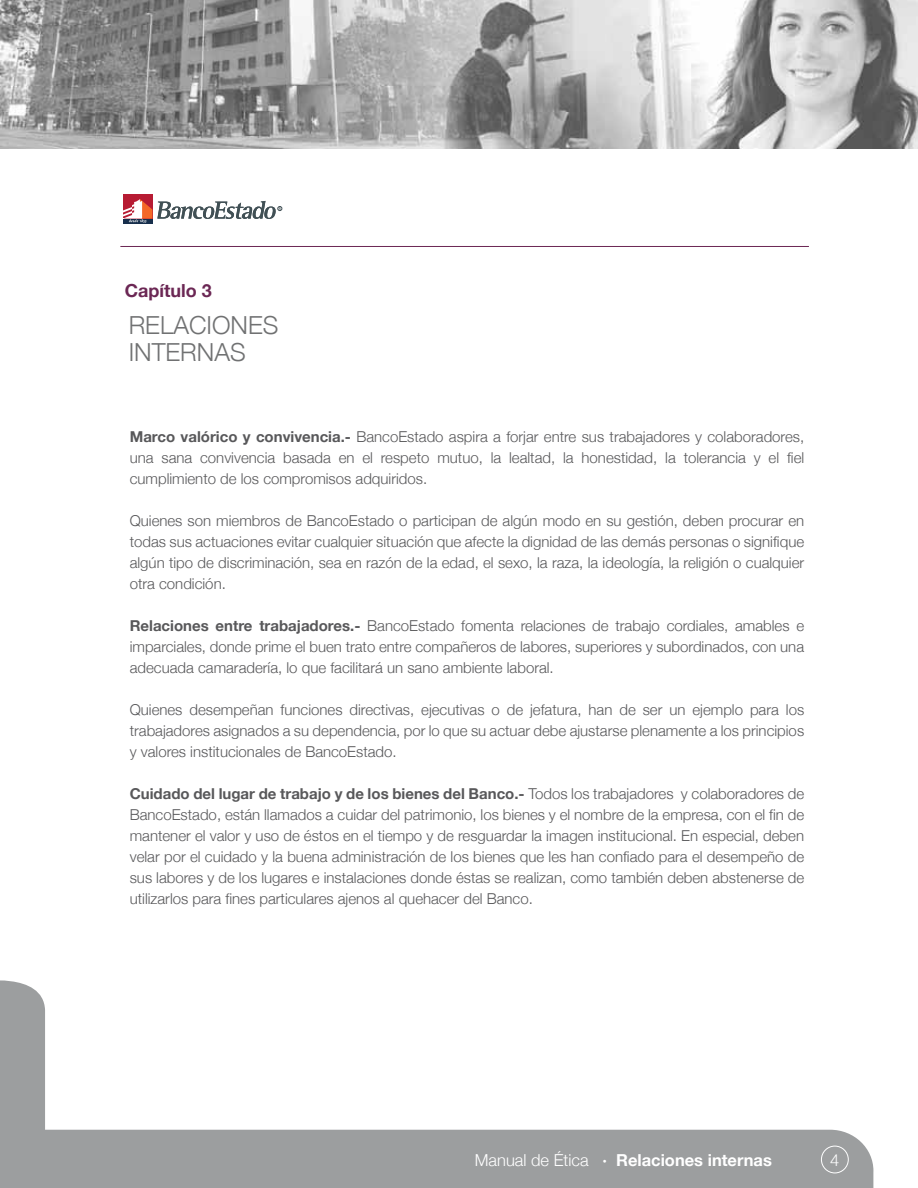
<style>
.page{position:relative;width:918px;height:1188px;background:#fff}
.page>*{position:absolute;margin:0;border:0;box-sizing:border-box;transform-origin:0 0}
.t1{font:300 24.9px/27px "Helvetica Neue";color:#707172}
.t2{font:700 18px "Helvetica Neue";color:#6b2754}
.t3{font:700 16.5px "Helvetica Neue";color:#fff}
.t4{font:300 16.5px "Helvetica Neue";color:#fff}
.t5{font:300 15px/21px "Helvetica Neue";color:#58585a;text-align:justify}
.s1{font-weight:700}
.s2{font-weight:300}
</style>
<div class="page">
<img style="left:0;top:0;width:918px;height:149px">
<div style="left:45px;top:1130px;width:828px;height:58px;background:#9c9e9f"></div>
<div style="left:0;top:980px;width:45px;height:208px;background:#9c9e9f"></div>
<div style="left:821px;top:1146px;width:28px;height:27px;border:1px solid #fff;border-radius:50%"></div>
<div style="left:123px;top:194px;width:29px;height:30px;background:#b71b33"></div>
<div style="left:123px;top:219px;width:29px;height:5px;background:#172f4c"></div>
<svg style="left:123px;top:199px;width:159px;height:24px"></svg>
<hr style="left:120px;top:246px;width:689px;height:1px;background:#6b2754">
<p class="t2" style="left:125px;top:280px;width:88px">Capítulo 3</p>
<h1 class="t1" style="left:129px;top:311px;width:151px">RELACIONES<br>INTERNAS</h1>
<p class="t5" style="left:130px;top:426px;width:676px"><span class="s1">Marco valórico y convivencia.-</span> BancoEstado aspira a forjar entre sus trabajadores y colaboradores, una sana convivencia basada en el respeto mutuo, la lealtad, la honestidad, la tolerancia y el fiel cumplimiento de los compromisos adquiridos.</p>
<p class="t5" style="left:130px;top:510px;width:676px">Quienes son miembros de BancoEstado o participan de algún modo en su gestión, deben procurar en todas sus actuaciones evitar cualquier situación que afecte la dignidad de las demás personas o signifique algún tipo de discriminación, sea en razón de la edad, el sexo, la raza, la ideología, la religión o cualquier otra condición.</p>
<p class="t5" style="left:130px;top:615px;width:676px"><span class="s1">Relaciones entre trabajadores.-</span> BancoEstado fomenta relaciones de trabajo cordiales, amables e imparciales, donde prime el buen trato entre compañeros de labores, superiores y subordinados, con una adecuada camaradería, lo que facilitará un sano ambiente laboral.</p>
<p class="t5" style="left:130px;top:699px;width:676px">Quienes desempeñan funciones directivas, ejecutivas o de jefatura, han de ser un ejemplo para los trabajadores asignados a su dependencia, por lo que su actuar debe ajustarse plenamente a los principios y valores institucionales de BancoEstado.</p>
<p class="t5" style="left:130px;top:783px;width:676px"><span class="s1">Cuidado del lugar de trabajo y de los bienes del Banco.-</span> Todos los trabajadores y colaboradores de BancoEstado, están llamados a cuidar del patrimonio, los bienes y el nombre de la empresa, con el fin de mantener el valor y uso de éstos en el tiempo y de resguardar la imagen institucional. En especial, deben velar por el cuidado y la buena administración de los bienes que les han confiado para el desempeño de sus labores y de los lugares e instalaciones donde éstas se realizan, como también deben abstenerse de utilizarlos para fines particulares ajenos al quehacer del Banco.</p>
<p class="t3" style="left:475px;top:1150px;width:298px"><span class="s2">Manual de Ética</span> · Relaciones internas</p>
<p class="t4" style="left:830px;top:1150px;width:11px">4</p>
</div>
